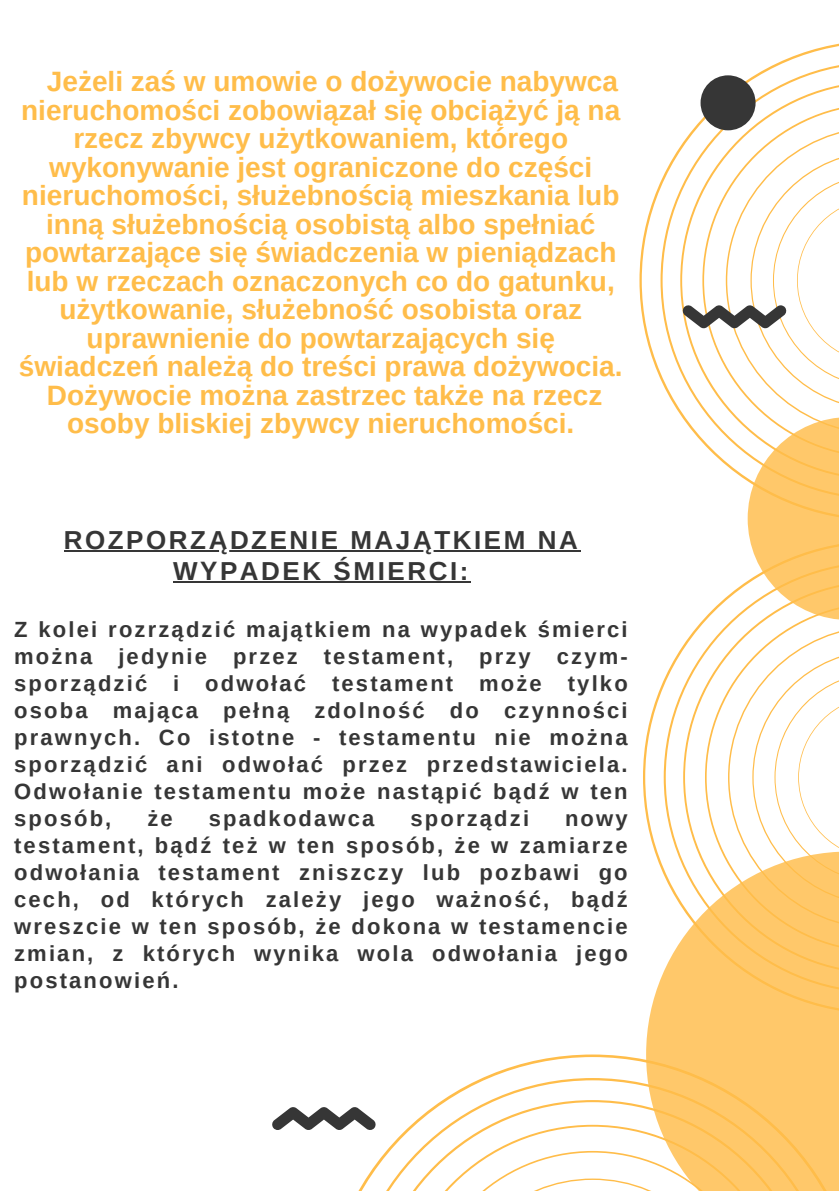
<style>
.page{position:relative;width:839px;height:1191px;background:#fff}
.page>*{position:absolute;margin:0;border:0;box-sizing:border-box;transform-origin:0 0}
.t1{font:700 28px "Arimo";color:#ffbd4a}
.t2{font:700 26px/31.6px "Arimo";letter-spacing:.1em;color:#363636;text-align:center}
.t3{font:700 22px/27px "Arimo";letter-spacing:.1em;color:#363636;text-align:justify}
</style>
<div class="page">
<svg style="left:643px;top:682px;width:20px;height:170px"></svg>
<svg style="left:663px;top:620px;width:175px;height:232px"></svg>
<svg style="left:639px;top:44px;width:199px;height:334px"></svg>
<svg style="left:660px;top:61px;width:178px;height:356px"></svg>
<svg style="left:482px;top:1055px;width:164px;height:23px"></svg>
<svg style="left:358px;top:1078px;width:288px;height:113px"></svg>
<svg style="left:646px;top:852px;width:192px;height:339px;fill:#ffc86a"></svg>
<svg style="left:682px;top:127px;width:156px;height:493px"></svg>
<div style="left:700px;top:75px;width:55px;height:55px;background:#363636;border-radius:50%"></div>
<svg style="left:272px;top:1107px;width:103px;height:23px"></svg>
<hr style="left:64px;top:550px;width:516px;height:2px;background:#363636">
<hr style="left:173px;top:582px;width:298px;height:1px;background:#363636">
<p class="t1" style="left:47px;top:66px;width:572px">Jeżeli zaś w umowie o dożywocie nabywca</p>
<p class="t1" style="left:21px;top:94px;width:600px">nieruchomości zobowiązał się obciążyć ją na</p>
<p class="t1" style="left:73px;top:123px;width:496px">rzecz zbywcy użytkowaniem, którego</p>
<p class="t1" style="left:49px;top:151px;width:544px">wykonywanie jest ograniczone do części</p>
<p class="t1" style="left:22px;top:180px;width:599px">nieruchomości, służebnością mieszkania lub</p>
<p class="t1" style="left:46px;top:208px;width:550px">inną służebnością osobistą albo spełniać</p>
<p class="t1" style="left:25px;top:237px;width:592px">powtarzające się świadczenia w pieniądzach</p>
<p class="t1" style="left:27px;top:265px;width:589px">lub w rzeczach oznaczonych co do gatunku,</p>
<p class="t1" style="left:59px;top:294px;width:524px">użytkowanie, służebność osobista oraz</p>
<p class="t1" style="left:87px;top:322px;width:470px">uprawnienie do powtarzających się</p>
<p class="t1" style="left:19px;top:351px;width:605px">świadczeń należą do treści prawa dożywocia.</p>
<p class="t1" style="left:47px;top:379px;width:557px">Dożywocie można zastrzec także na rzecz</p>
<p class="t1" style="left:67px;top:408px;width:508px">osoby bliskiej zbywcy nieruchomości.</p>
<p class="t2" style="left:64px;top:524px;width:515px">ROZPORZĄDZENIE MAJĄTKIEM NA<br>WYPADEK ŚMIERCI:</p>
<p class="t3" style="left:14px;top:616px;width:615px">Z kolei rozrządzić majątkiem na wypadek śmierci można jedynie przez testament, przy czym&shy;sporządzić i odwołać testament może tylko osoba mająca pełną zdolność do czynności prawnych. Co istotne - testamentu nie można sporządzić ani odwołać przez przedstawiciela.<br>Odwołanie testamentu może nastąpić bądź w ten sposób,</p>
<p class="t3" style="left:147px;top:805px;width:27px">że</p>
<p class="t3" style="left:209px;top:805px;width:167px">spadkodawca</p>
<p class="t3" style="left:410px;top:805px;width:120px">sporządzi</p>
<p class="t3" style="left:14px;top:805px;width:615px;text-indent:551px">nowy testament, bądź też w ten sposób, że w zamiarze odwołania testament zniszczy lub pozbawi go cech, od których zależy jego ważność, bądź wreszcie w ten sposób, że dokona w testamencie zmian, z których wynika wola odwołania jego postanowień.</p>
</div>
